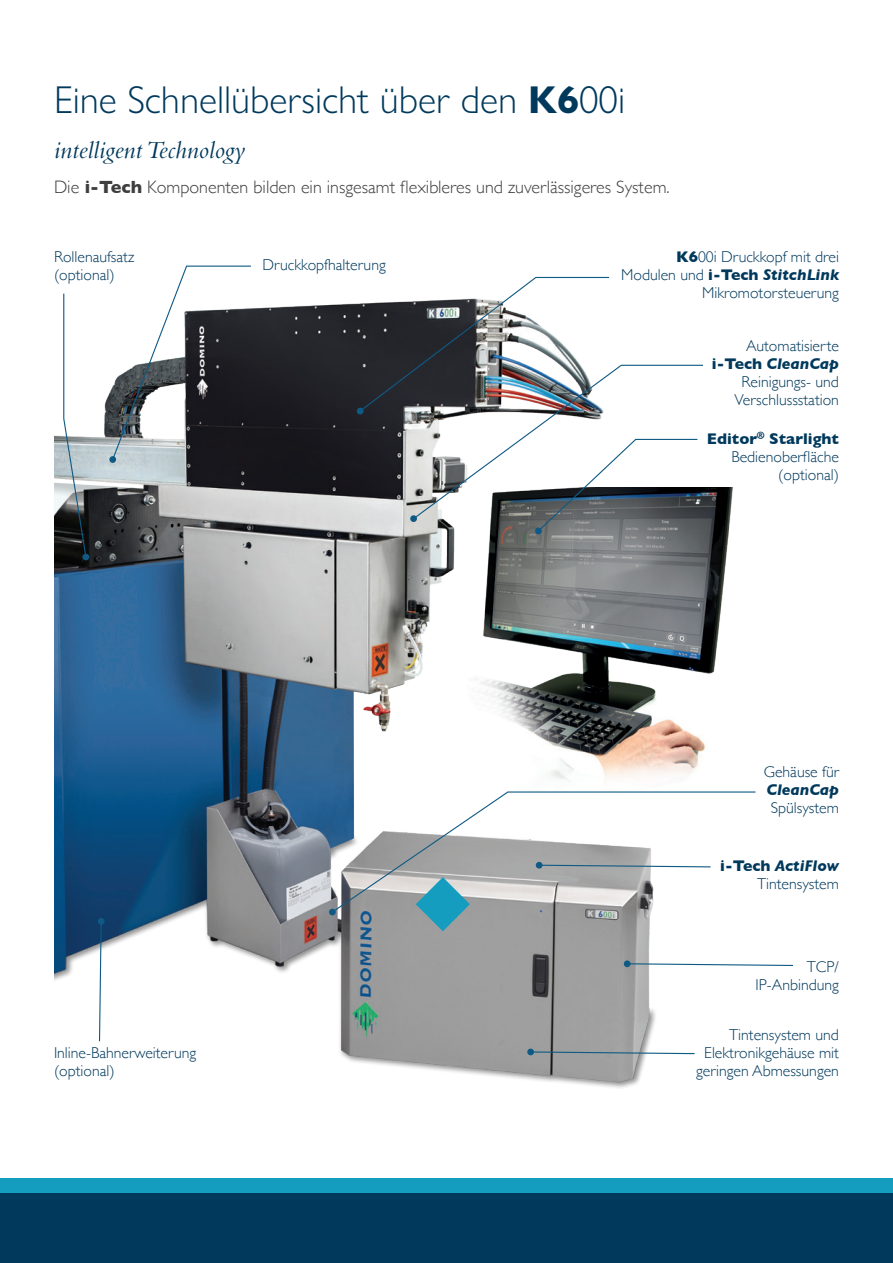
<style>
.page{position:relative;width:893px;height:1263px;background:#fff}
.page>*{position:absolute;margin:0;border:0;box-sizing:border-box;transform-origin:0 0}
.Inside_Main_Head{font:300 39px "Gill Sans Nova";color:#00395c}
.Quick_Tour_Intellige{font:italic 25.5px "Bembo";color:#00395c}
.Quick_Tour_Sub_Head{font:300 18px "Gill Sans";color:#3e3e3f}
.Quick_Tour_Call_Out{font:300 15.75px/18px "Gill Sans";color:#00395c;text-align:right}
.s1{font-weight:700}
.s2{font-weight:700;font-style:italic}
</style>
<div class="page">
<div style="left:0;top:1193px;width:893px;height:70px;background:#00395c"></div>
<div style="left:0;top:1178px;width:893px;height:15px;background:#149dbf"></div>
<img style="left:54px;top:303px;width:668px;height:785px">
<svg style="left:416px;top:914px;width:54px;height:17px"></svg>
<img style="left:467px;top:488px;width:265px;height:303px">
<svg style="left:359px;top:276px;width:251px;height:137px"></svg>
<div style="left:357px;top:408px;width:7px;height:6px;background:#0f5a84;border-radius:50%"></div>
<svg style="left:331px;top:791px;width:425px;height:123px"></svg>
<div style="left:329px;top:909px;width:7px;height:6px;background:#0f5a84;border-radius:50%"></div>
<svg style="left:111px;top:265px;width:141px;height:196px"></svg>
<div style="left:109px;top:456px;width:7px;height:7px;background:#0f5a84;border-radius:50%"></div>
<svg style="left:412px;top:364px;width:292px;height:156px"></svg>
<div style="left:410px;top:515px;width:7px;height:7px;background:#0f5a84;border-radius:50%"></div>
<svg style="left:537px;top:438px;width:161px;height:94px"></svg>
<div style="left:535px;top:528px;width:7px;height:6px;background:#0f5a84;border-radius:50%"></div>
<svg style="left:536px;top:862px;width:176px;height:6px"></svg>
<svg style="left:630px;top:963px;width:164px;height:3px"></svg>
<div style="left:624px;top:960px;width:7px;height:7px;background:#0f5a84;border-radius:50%"></div>
<svg style="left:532px;top:1051px;width:164px;height:4px"></svg>
<div style="left:527px;top:1048px;width:7px;height:7px;background:#0f5a84;border-radius:50%"></div>
<svg style="left:98px;top:923px;width:4px;height:119px"></svg>
<div style="left:98px;top:918px;width:7px;height:7px;background:#0f5a84;border-radius:50%"></div>
<svg style="left:63px;top:293px;width:26px;height:267px"></svg>
<p class="Inside_Main_Head" style="left:54px;top:76px;width:573px">Eine Schnellübersicht über den <span class="s1">K6</span>00i</p>
<p class="Quick_Tour_Intellige" style="left:54px;top:135px;width:192px">intelligent Technology</p>
<p class="Quick_Tour_Sub_Head" style="left:54px;top:173px;width:617px">Die <span class="s1">i-Tech</span> Komponenten bilden ein insgesamt flexibleres und zuverlässigeres System.</p>
<p class="Quick_Tour_Call_Out" style="left:54px;top:247px;width:82px;text-align:left">Rollenaufsatz (optional)</p>
<p class="Quick_Tour_Call_Out" style="left:263px;top:255px;width:125px">Druckkopfhalterung</p>
<p class="Quick_Tour_Call_Out" style="left:54px;top:1043px;width:144px;text-align:left">Inline-Bahnerweiterung (optional)</p>
<p class="Quick_Tour_Call_Out" style="left:621px;top:247px;width:219px"><span class="s1">K6</span>00i Druckkopf mit drei<br>Modulen und <span class="s1">i-Tech</span> <span class="s2">StitchLink<br></span>Mikromotorsteuerung</p>
<p class="Quick_Tour_Call_Out" style="left:712px;top:336px;width:129px">Automatisierte <span class="s1">i-Tech</span> <span class="s2">CleanCap<br></span>Reinigungs- und<br>Verschlussstation</p>
<p class="Quick_Tour_Call_Out" style="left:707px;top:429px;width:134px"><span class="s1">Editor</span><sup>®</sup> <span class="s1">Starlight<br></span>Bedienoberfläche (optional)</p>
<p class="Quick_Tour_Call_Out" style="left:764px;top:762px;width:77px;text-align:justify">Gehäuse für <span class="s2">CleanCap </span>Spülsystem</p>
<p class="Quick_Tour_Call_Out" style="left:720px;top:856px;width:120px"><span class="s1">i-Tech</span> <span class="s2">ActiFlow<br></span>Tintensystem</p>
<p class="Quick_Tour_Call_Out" style="left:756px;top:957px;width:85px">TCP/<br>IP-Anbindung</p>
<p class="Quick_Tour_Call_Out" style="left:696px;top:1025px;width:144px">Tintensystem und<br>Elektronikgehäuse mit geringen Abmessungen</p>
</div>
